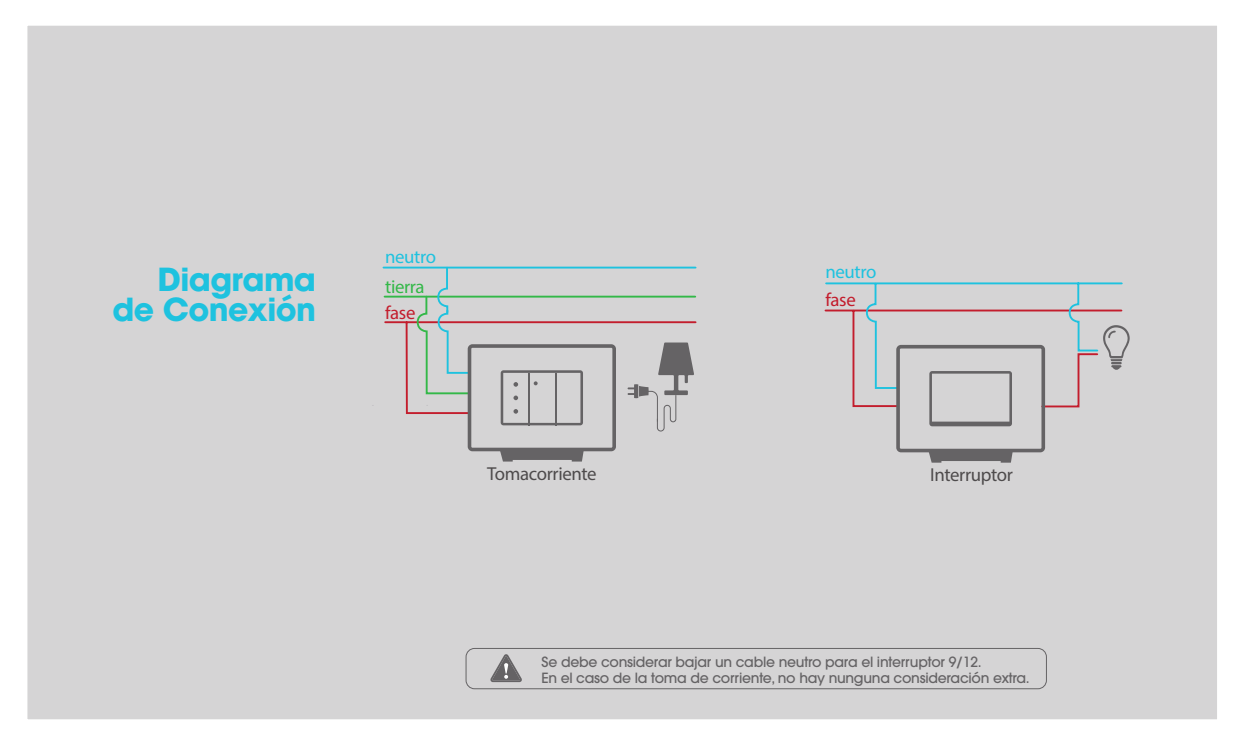
<style>
.page{position:relative;width:1241px;height:745px;background:#fff}
.page>*{position:absolute;margin:0;border:0;box-sizing:border-box;transform-origin:0 0}
.t1{font:700 31.5px/29.8px "Avant Garde LT";letter-spacing:-.02em;color:#1ec2df;text-align:right}
.t2{font:18.72px "Myriad Pro";letter-spacing:-.02em;color:#4e4b4c}
.t3{font:18.72px "Myriad Pro";letter-spacing:-.02em;color:#1ec2df}
.t4{font:18.72px "Myriad Pro";letter-spacing:-.02em;color:#c31d2d}
.t5{font:18.72px "Myriad Pro";letter-spacing:-.02em;color:#33b848}
.t6{font:500 14px/15.8px "ITC Avant Garde Pro";letter-spacing:-.02em;color:#656365}
</style>
<div class="page">
<div style="left:26px;top:24px;width:1192px;height:696px;background:#d5d4d5;border:2px solid #fff"></div>
<svg style="left:824px;top:282px;width:305px;height:180px"></svg>
<svg style="left:383px;top:266px;width:314px;height:195px"></svg>
<svg style="left:490px;top:654px;width:32px;height:27px"></svg>
<div style="left:465px;top:647px;width:581px;height:41px;border:1px solid #656365;border-radius:9px"></div>
<h1 class="t1" style="left:112px;top:264px;width:205px">Diagrama de Conexión</h1>
<h2 class="t3" style="left:385px;top:245px;width:52px">neutro</h2>
<h2 class="t5" style="left:385px;top:275px;width:41px">tierra</h2>
<h2 class="t4" style="left:385px;top:300px;width:32px">fase</h2>
<h2 class="t3" style="left:825px;top:260px;width:52px">neutro</h2>
<h2 class="t4" style="left:825px;top:288px;width:32px">fase</h2>
<h2 class="t2" style="left:487px;top:462px;width:111px">Tomacorriente</h2>
<h2 class="t2" style="left:930px;top:463px;width:84px">Interruptor</h2>
<p class="t6" style="left:541px;top:653px;width:490px">Se debe considerar bajar un cable neutro para el interruptor 9/12.<br>En el caso de la toma de corriente, no hay nunguna consideración extra.</p>
</div>
